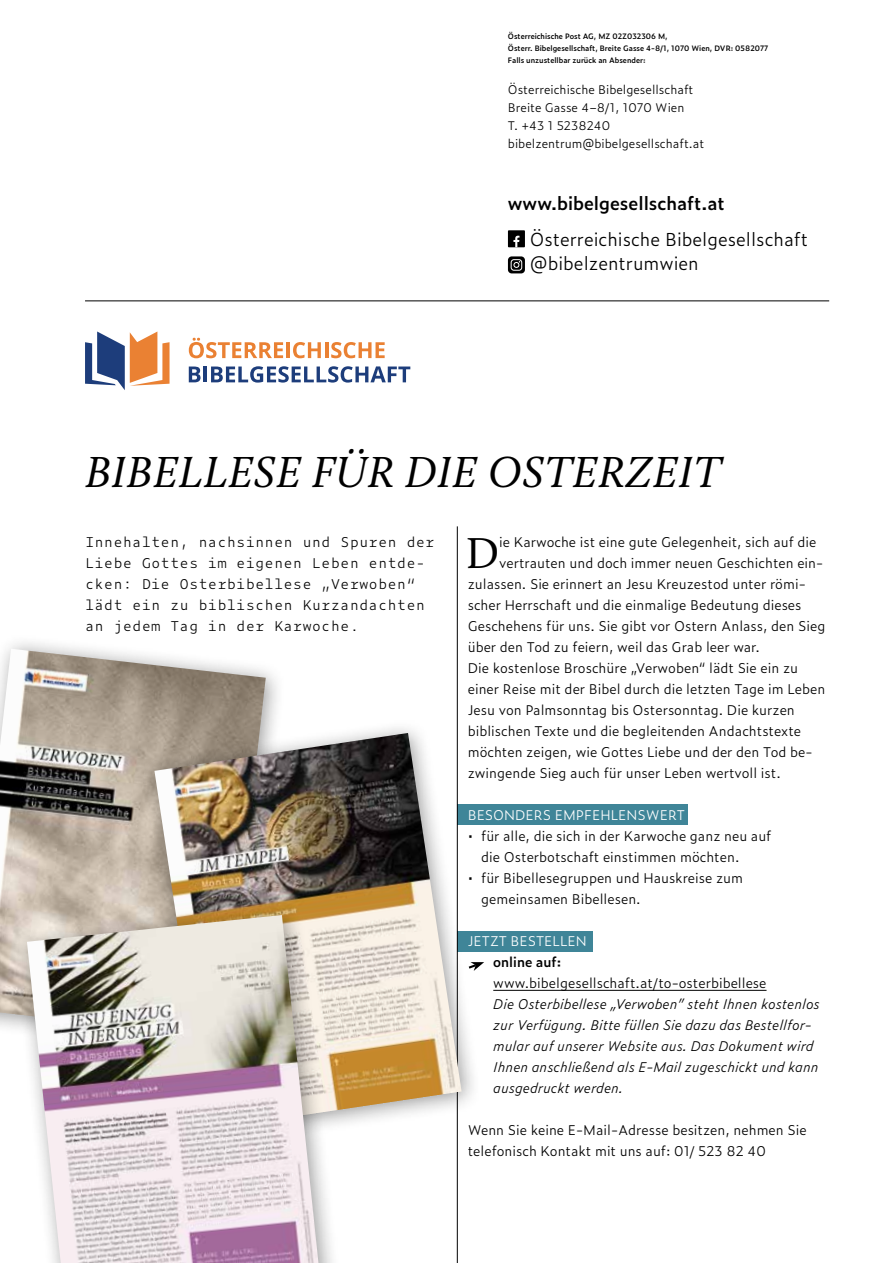
<style>
.page{position:relative;width:893px;height:1263px;background:#fff}
.page>*{position:absolute;margin:0;border:0;box-sizing:border-box;transform-origin:0 0}
.t1{font:italic 45px "Calluna";letter-spacing:.015em;color:#000}
.t2{font:44.85px "Calluna";color:#000}
.t3{font:300 18px/24px "Zeitung Pro";color:#000}
.t4{font:600 18px "Zeitung Pro";color:#000}
.t5{font:300 13.5px/21px "Zeitung Pro";color:#000}
.t6{font:italic 300 13.5px/21px "Zeitung Pro";color:#000}
.t7{font:300 13.5px/21px "Zeitung Mono Pro";color:#000}
.t8{font:300 13.5px "Zeitung Pro";color:#fff}
.t9{font:600 13.5px "Zeitung Pro";color:#000}
.t10{font:300 12px/18px "Zeitung Pro";color:#000}
.t11{font:600 7.5px/12px "Zeitung Pro";color:#000}
</style>
<div class="page">
<hr style="left:85px;top:301px;width:744px;height:1px;background:#000">
<div style="left:508px;top:230px;width:17px;height:17px;background:#000"></div>
<svg style="left:513px;top:236px;width:6px;height:11px"></svg>
<svg style="left:508px;top:256px;width:17px;height:17px"></svg>
<svg style="left:511px;top:259px;width:11px;height:12px"></svg>
<svg style="left:189px;top:338px;width:94px;height:20px"></svg>
<hr style="left:286px;top:342px;width:4px;height:16px;background:#ea8133">
<svg style="left:293px;top:342px;width:28px;height:16px"></svg>
<hr style="left:325px;top:342px;width:3px;height:16px;background:#ea8133">
<svg style="left:331px;top:342px;width:54px;height:16px"></svg>
<svg style="left:189px;top:366px;width:12px;height:16px"></svg>
<hr style="left:204px;top:366px;width:3px;height:16px;background:#1d3d7b">
<svg style="left:211px;top:366px;width:199px;height:17px"></svg>
<svg style="left:85px;top:331px;width:85px;height:59px"></svg>
<div style="left:457px;top:805px;width:231px;height:20px;background:#3f8598"></div>
<div style="left:457px;top:931px;width:135px;height:21px;background:#3f8598"></div>
<hr style="left:493px;top:990px;width:273px;height:1px;background:#000">
<hr style="left:457px;top:526px;width:1px;height:737px;background:#000">
<div style="left:0;top:634px;width:286px;height:425px;background:#000;opacity:.4"></div>
<img style="left:0;top:649px;width:266px;height:389px">
<div style="left:140px;top:718px;width:342px;height:432px;background:#000;opacity:.4"></div>
<img style="left:154px;top:733px;width:308px;height:396px">
<div style="left:12px;top:900px;width:329px;height:363px;background:#000;opacity:.4"></div>
<img style="left:27px;top:915px;width:291px;height:348px">
<p class="t11" style="left:508px;top:30px;width:262px">Österreichische Post AG, MZ 02Z032306 M,<br>Österr. Bibelgesellschaft, Breite Gasse 4-8/1, 1070 Wien, DVR: 0582077<br>Falls unzustellbar zurück an Absender:</p>
<p class="t10" style="left:508px;top:80px;width:198px">Österreichische Bibelgesellschaft<br>Breite Gasse 4–8/1, 1070 Wien<br>T. +43 1 5238240 bibelzentrum@bibelgesellschaft.at</p>
<h3 class="t4" style="left:508px;top:190px;width:218px">www.bibelgesellschaft.at</h3>
<h3 class="t3" style="left:530px;top:227px;width:280px">Österreichische Bibelgesellschaft @bibelzentrumwien</h3>
<h1 class="t1" style="left:85px;top:444px;width:637px">BIBELLESE FÜR DIE OSTERZEIT</h1>
<p class="t7" style="left:85px;top:531px;width:351px">Innehalten, nachsinnen und Spuren der Liebe Gottes im eigenen Leben entde&shy;cken: Die Osterbibellese „Verwoben“ lädt ein zu biblischen Kurzandachten an jedem Tag in der Karwoche.</p>
<h2 class="t2" style="left:466px;top:526px;width:35px">D</h2>
<p class="t5" style="left:499px;top:531px;width:319px">ie Karwoche ist eine gute Gelegenheit, sich auf die</p>
<p class="t5" style="left:499px;top:552px;width:326px">vertrauten und doch immer neuen Geschichten ein-</p>
<p class="t5" style="left:468px;top:573px;width:340px">zulassen. Sie erinnert an Jesu Kreuzestod unter römi-</p>
<p class="t5" style="left:468px;top:594px;width:335px">scher Herrschaft und die einmalige Bedeutung dieses</p>
<p class="t5" style="left:468px;top:615px;width:359px">Geschehens für uns. Sie gibt vor Ostern Anlass, den Sieg</p>
<p class="t5" style="left:468px;top:636px;width:294px">über den Tod zu feiern, weil das Grab leer war.</p>
<p class="t5" style="left:468px;top:657px;width:332px">Die kostenlose Broschüre „Verwoben“ lädt Sie ein zu</p>
<p class="t5" style="left:468px;top:678px;width:359px">einer Reise mit der Bibel durch die letzten Tage im Leben</p>
<p class="t5" style="left:468px;top:699px;width:329px">Jesu von Palmsonntag bis Ostersonntag. Die kurzen</p>
<p class="t5" style="left:468px;top:720px;width:335px">biblischen Texte und die begleitenden Andachtstexte</p>
<p class="t5" style="left:468px;top:741px;width:346px">möchten zeigen, wie Gottes Liebe und der den Tod be-</p>
<p class="t5" style="left:468px;top:762px;width:315px">zwingende Sieg auch für unser Leben wertvoll ist.</p>
<p class="t8" style="left:468px;top:805px;width:219px">BESONDERS EMPFEHLENSWERT</p>
<p class="t5" style="left:481px;top:825px;width:292px;text-indent:-14px">• für alle, die sich in der Karwoche ganz neu auf die Osterbotschaft einstimmen möchten.</p>
<p class="t5" style="left:481px;top:867px;width:263px;text-indent:-14px">• für Bibellesegruppen und Hauskreise zum gemeinsamen Bibellesen.</p>
<p class="t8" style="left:468px;top:931px;width:121px">JETZT BESTELLEN</p>
<p class="t9" style="left:493px;top:952px;width:70px">online auf:</p>
<p class="t5" style="left:493px;top:972px;width:275px">www.bibelgesellschaft.at/to-osterbibellese</p>
<p class="t6" style="left:493px;top:993px;width:328px">Die Osterbibellese „Verwoben” steht Ihnen kostenlos zur Verfügung. Bitte füllen Sie dazu das Bestellfor&shy;mular auf unserer Website aus. Das Dokument wird Ihnen anschließend als E-Mail zugeschickt und kann ausgedruckt werden.</p>
<p class="t5" style="left:468px;top:1119px;width:340px">Wenn Sie keine E-Mail-Adresse besitzen, nehmen Sie telefonisch Kontakt mit uns auf: 01/ 523 82 40</p>
</div>
